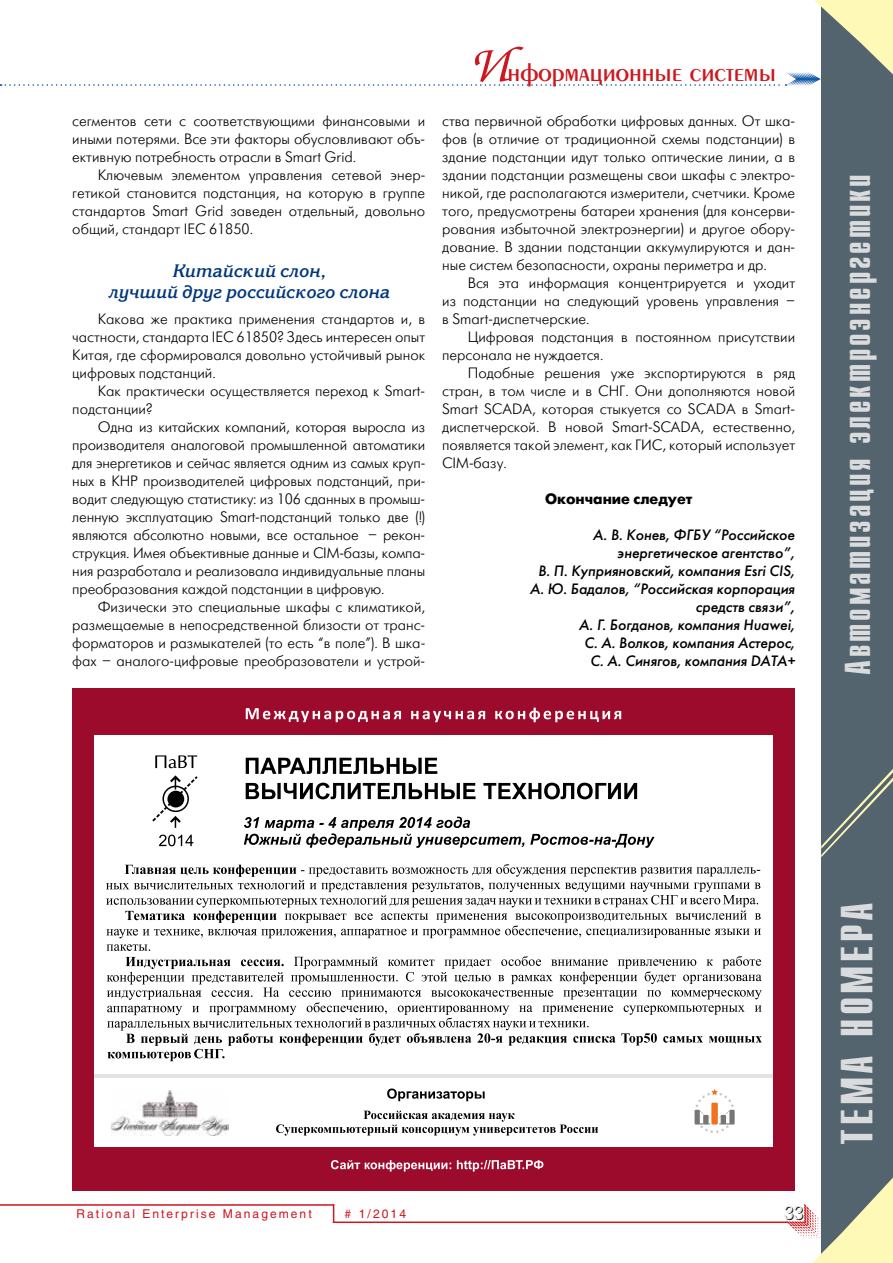
<style>
.page{position:relative;width:893px;height:1263px;background:#fff}
.page>*{position:absolute;margin:0;border:0;box-sizing:border-box;transform-origin:0 0}
.t1{font:700 45px "Compact C";letter-spacing:.08em;color:#dadbdc}
.t2{font:700 36px "Compact C";letter-spacing:.08em;color:#dadbdc}
.t3{font:27px "Penta Demi";color:#ce171e}
.t4{font:italic 700 18px/21.6px "Korinna C";color:#00377b;text-align:center}
.t5{font:18px "Futuris Shadow C";color:#000}
.t6{font:15px/18px "Futuris Light C";color:#000;text-align:justify}
.t7{font:italic 15px/18px "Futuris C";color:#000;text-align:right}
.t8{font:700 15px "Futuris C";color:#000}
.t9{font:12px "Helios";letter-spacing:.17em;color:#ce171e}
.s1{font-family:"Zapf Chancery C";font-size:54px}
</style>
<div class="page">
<hr style="left:0;top:1204px;width:334px;height:2px;background:#ce171e">
<svg style="left:333px;top:1206px;width:1px;height:15px"></svg>
<hr style="left:333px;top:1221px;width:455px;height:2px;background:#ce171e">
<div style="left:821px;top:0;width:72px;height:1263px;background:#53646e"></div>
<svg style="left:821px;top:769px;width:72px;height:88px"></svg>
<svg style="left:0;top:0;width:893px;height:86px"></svg>
<svg style="left:787px;top:1177px;width:106px;height:86px"></svg>
<div style="left:72px;top:689px;width:723px;height:502px;background:#9d0b2c"></div>
<div style="left:95px;top:735px;width:678px;height:412px;background:#fff"></div>
<hr style="left:95px;top:1074px;width:678px;height:3px;background:#e2e3e2">
<svg style="left:106px;top:864px;width:656px;height:197px"></svg>
<svg style="left:244px;top:817px;width:411px;height:31px"></svg>
<svg style="left:331px;top:1160px;width:212px;height:11px"></svg>
<svg style="left:246px;top:758px;width:391px;height:41px"></svg>
<svg style="left:387px;top:1088px;width:98px;height:13px"></svg>
<svg style="left:276px;top:1110px;width:322px;height:25px"></svg>
<svg style="left:695px;top:1089px;width:40px;height:44px"></svg>
<svg style="left:246px;top:708px;width:375px;height:14px"></svg>
<svg style="left:155px;top:755px;width:42px;height:13px"></svg>
<svg style="left:152px;top:775px;width:46px;height:53px"></svg>
<svg style="left:159px;top:835px;width:34px;height:11px"></svg>
<img style="left:111px;top:1090px;width:117px;height:45px">
<p class="t6" style="left:72px;top:112px;width:354px">сегментов сети с соответствующими финансовыми и иными потерями. Все эти факторы обусловливают объ&shy;ективную потребность отрасли в Smart Grid.</p>
<p class="t6" style="left:72px;top:166px;width:354px;text-indent:26px">Ключевым элементом управления сетевой энер&shy;гетикой становится подстанция, на которую в группе стандартов Smart Grid заведен отдельный, довольно общий, стандарт IEC 61850.</p>
<p class="t4" style="left:108px;top:261px;width:283px">Китайский слон,<br>лучший друг российского слона</p>
<p class="t6" style="left:72px;top:310px;width:354px;text-indent:26px">Какова же практика применения стандартов и, в частности, стандарта IEC 61850? Здесь интересен опыт Китая, где сформировался довольно устойчивый рынок цифровых подстанций.</p>
<p class="t6" style="left:72px;top:382px;width:354px;text-indent:26px">Как практически осуществляется переход к Smart&shy;подстанции?</p>
<p class="t6" style="left:72px;top:418px;width:354px;text-indent:26px">Одна из китайских компаний, которая выросла из производителя аналоговой промышленной автоматики для энергетиков и сейчас является одним из самых круп&shy;ных в КНР производителей цифровых подстанций, при&shy;водит следующую статистику: из 106 сданных в промыш&shy;ленную эксплуатацию Smart-подстанций только две (!) являются абсолютно новыми, все остальное – рекон&shy;струкция. Имея объективные данные и CIM-базы, компа&shy;ния разработала и реализовала индивидуальные планы преобразования каждой подстанции в цифровую.</p>
<p class="t6" style="left:72px;top:598px;width:354px;text-indent:26px">Физически это специальные шкафы с климатикой, размещаемые в непосредственной близости от транс&shy;форматоров и размыкателей (то есть “в поле”). В шка&shy;фах – аналого-цифровые преобразователи и устрой-</p>
<h3 class="t3" style="left:469px;top:59px;width:309px"><span class="s1">И</span>нформационные системы</h3>
<p class="t6" style="left:442px;top:112px;width:354px">ства первичной обработки цифровых данных. От шка&shy;фов (в отличие от традиционной схемы подстанции) в здание подстанции идут только оптические линии, а в здании подстанции размещены свои шкафы с электро&shy;никой, где располагаются измерители, счетчики. Кроме того, предусмотрены батареи хранения (для консерви&shy;рования избыточной электроэнергии) и другое обору&shy;дование. В здании подстанции аккумулируются и дан&shy;ные систем безопасности, охраны периметра и др.</p>
<p class="t6" style="left:442px;top:274px;width:354px;text-indent:26px">Вся эта информация концентрируется и уходит из подстанции на следующий уровень управления – в Smart-диспетчерские.</p>
<p class="t6" style="left:442px;top:328px;width:354px;text-indent:26px">Цифровая подстанция в постоянном присутствии персонала не нуждается.</p>
<p class="t6" style="left:442px;top:364px;width:354px;text-indent:26px">Подобные решения уже экспортируются в ряд стран, в том числе и в СНГ. Они дополняются новой Smart SCADA, которая стыкуется со SCADA в Smart&shy;диспетчерской. В новой Smart-SCADA, естественно, появляется такой элемент, как ГИС, который использует CIM-базу.</p>
<p class="t8" style="left:545px;top:490px;width:149px">Окончание следует</p>
<p class="t7" style="left:530px;top:526px;width:267px">А. В. Конев, ФГБУ “Российское энергетическое агентство”,<br>В. П. Куприяновский, компания Esri CIS,<br>А. Ю. Бадалов, “Российская корпорация средств связи”,<br>А. Г. Богданов, компания Huawei,<br>С. А. Волков, компания Астерос,<br>С. А. Синягов, компания DATA+</p>
<h2 class="t2" style="left:840px;top:675px;width:502px;rotate:-90deg">Автоматизация электроэнергетики</h2>
<p class="t9" style="left:77px;top:1207px;width:237px">Rational Enterprise Management</p>
<p class="t9" style="left:345px;top:1207px;width:63px"># 1/2014</p>
<p class="t5" style="left:784px;top:1204px;width:21px">33</p>
<h1 class="t1" style="left:835px;top:1144px;width:244px;rotate:-90deg">ТЕМА НОМЕРА</h1>
</div>
